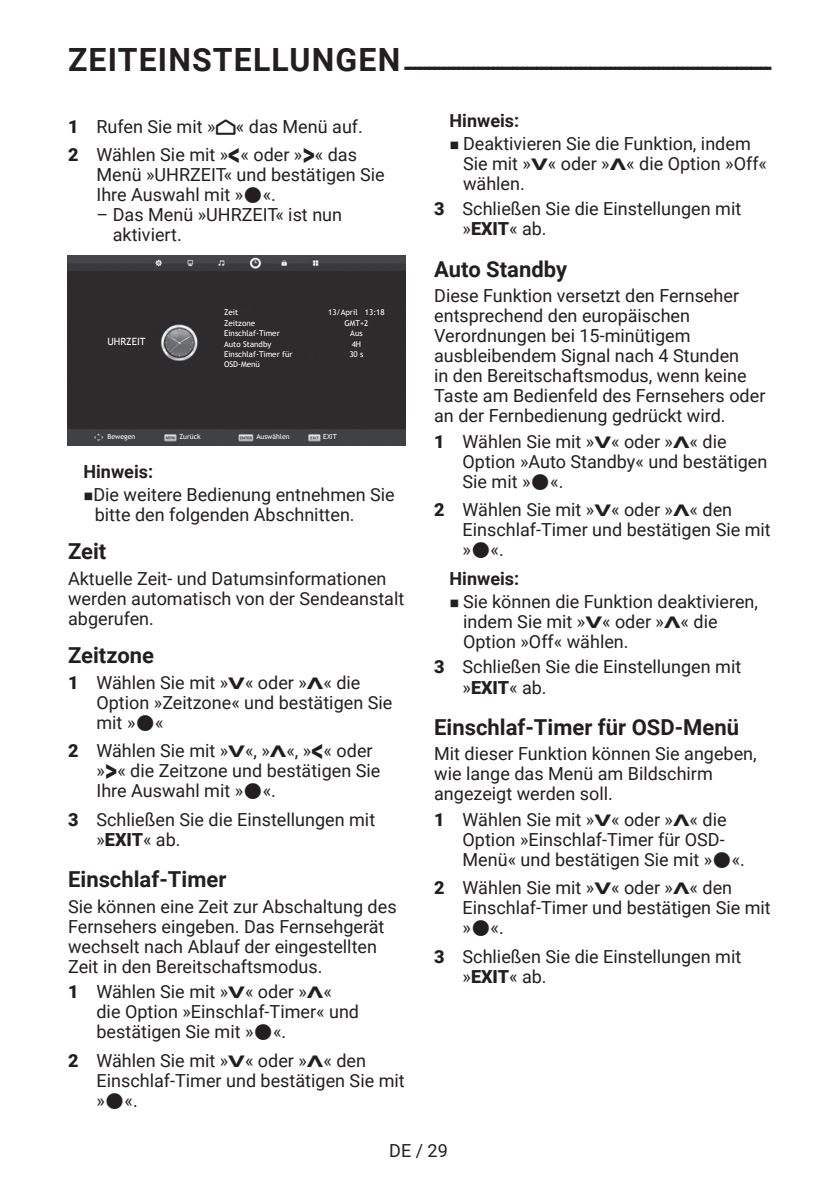
<style>
.page{position:relative;width:840px;height:1191px;background:#fff}
.page>*{position:absolute;margin:0;border:0;box-sizing:border-box;transform-origin:0 0}
.t1{font:700 24px "Futura TOT";color:#231f20}
.t2{font:700 22px "Roboto";color:#231f20}
.t3{font:18px/20px "Roboto";color:#231f20}
.t4{font:700 18px "Roboto";color:#231f20}
.t5{font:10px "Trebuchet MS";color:#fff}
.t6{font:8px/9.6px "Trebuchet MS";color:#fff}
.t7{font:7px "Trebuchet MS";color:#fff}
.t8{font:7px "Grund Son Se";color:#231f20}
.s1{font-family:"Roboto";font-size:32px}
.s2{font-weight:900}
.s3{font-family:"Arcelik TS9 Android";font-size:24px}
.s4{font-weight:700;font-size:32px}
.s5{font-weight:700;font-size:16px}
</style>
<div class="page">
<img style="left:68px;top:256px;width:337px;height:189px">
<h1 class="t1" style="left:68px;top:51px;width:704px"><span class="s1">ZEITEINSTELLUNGEN</span>----------------------------------------------------------------------------</h1>
<p class="t3" style="left:68px;top:111px;width:296px;line-height:28.6px"><span class="s2">1</span> Rufen Sie mit »<span class="s3">p</span>« das Menü auf.<br><span class="s2">2</span> Wählen Sie mit »<span class="s4">&lt;</span>« oder »<span class="s4">&gt;</span>« das</p>
<p class="t3" style="left:96px;top:164px;width:289px">Menü »UHRZEIT« und bestätigen Sie<br>Ihre Auswahl mit » «.</p>
<p class="t3" style="left:113px;top:204px;width:231px;text-indent:-16px">– Das Menü »UHRZEIT« ist nun aktiviert.</p>
<p class="t5" style="left:107px;top:336px;width:40px">UHRZEIT</p>
<p class="t7" style="left:107px;top:432px;width:29px">Bewegen</p>
<p class="t6" style="left:224px;top:308px;width:16px">Zeit</p>
<p class="t6" style="left:328px;top:308px;width:58px">13/April 13:18</p>
<p class="t6" style="left:224px;top:318px;width:33px">Zeitzone</p>
<p class="t6" style="left:344px;top:318px;width:26px">GMT+2</p>
<p class="t6" style="left:224px;top:329px;width:57px">Einschlaf-Timer</p>
<p class="t6" style="left:350px;top:329px;width:14px">Aus</p>
<p class="t6" style="left:224px;top:339px;width:49px">Auto Standby</p>
<p class="t6" style="left:351px;top:339px;width:11px">4H</p>
<p class="t6" style="left:224px;top:349px;width:70px">Einschlaf-Timer für<br>OSD-Menü</p>
<p class="t6" style="left:349px;top:349px;width:16px">30 s</p>
<p class="t7" style="left:179px;top:432px;width:23px">Zurück</p>
<p class="t7" style="left:256px;top:432px;width:35px">Auswählen</p>
<p class="t7" style="left:323px;top:432px;width:15px">EXIT</p>
<p class="t4" style="left:83px;top:459px;width:71px">Hinweis:</p>
<p class="t8" style="left:83px;top:493px;width:11px">7</p>
<p class="t3" style="left:93px;top:484px;width:303px">Die weitere Bedienung entnehmen Sie bitte den folgenden Abschnitten.</p>
<p class="t2" style="left:68px;top:536px;width:40px">Zeit</p>
<p class="t3" style="left:68px;top:568px;width:337px">Aktuelle Zeit- und Datumsinformationen werden automatisch von der Sendeanstalt abgerufen.</p>
<p class="t2" style="left:68px;top:640px;width:87px">Zeitzone</p>
<p class="t3" style="left:96px;top:672px;width:297px;text-indent:-28px"><span class="s2">1</span> Wählen Sie mit »<span class="s5">V</span>« oder »<span class="s5">Λ</span>« die<br>Option »Zeitzone« und bestätigen Sie mit » «</p>
<p class="t3" style="left:96px;top:740px;width:285px;text-indent:-28px"><span class="s2">2</span> Wählen Sie mit »<span class="s5">V</span>«, »<span class="s5">Λ</span>«, »<span class="s4">&lt;</span>« oder »<span class="s4">&gt;</span>« die Zeitzone und bestätigen Sie<br>Ihre Auswahl mit » «.</p>
<p class="t3" style="left:96px;top:809px;width:280px;text-indent:-28px"><span class="s2">3</span> Schließen Sie die Einstellungen mit »<span class="s2">EXIT</span>« ab.</p>
<p class="t2" style="left:68px;top:863px;width:160px">Einschlaf-Timer</p>
<p class="t3" style="left:68px;top:895px;width:330px">Sie können eine Zeit zur Abschaltung des Fernsehers eingeben. Das Fernsehgerät wechselt nach Ablauf der eingestellten Zeit in den Bereitschaftsmodus.</p>
<p class="t3" style="left:96px;top:981px;width:264px;text-indent:-28px"><span class="s2">1</span> Wählen Sie mit »<span class="s5">V</span>« oder »<span class="s5">Λ</span>« die Option »Einschlaf-Timer« und bestätigen Sie mit » «.</p>
<p class="t3" style="left:96px;top:1049px;width:309px;text-indent:-28px"><span class="s2">2</span> Wählen Sie mit »<span class="s5">V</span>« oder »<span class="s5">Λ</span>« den<br>Einschlaf-Timer und bestätigen Sie mit » «.</p>
<p class="t4" style="left:449px;top:108px;width:71px">Hinweis:</p>
<p class="t8" style="left:449px;top:141px;width:11px">7</p>
<p class="t3" style="left:462px;top:133px;width:305px">Deaktivieren Sie die Funktion, indem<br>Sie mit »<span class="s5">V</span>« oder »<span class="s5">Λ</span>« die Option »Off« wählen.</p>
<p class="t3" style="left:462px;top:198px;width:280px;text-indent:-28px"><span class="s2">3</span> Schließen Sie die Einstellungen mit »<span class="s2">EXIT</span>« ab.</p>
<p class="t2" style="left:434px;top:253px;width:134px">Auto Standby</p>
<p class="t3" style="left:434px;top:285px;width:332px">Diese Funktion versetzt den Fernseher entsprechend den europäischen Verordnungen bei 15-minütigem ausbleibendem Signal nach 4 Stunden<br>in den Bereitschaftsmodus, wenn keine Taste am Bedienfeld des Fernsehers oder an der Fernbedienung gedrückt wird.</p>
<p class="t3" style="left:462px;top:431px;width:306px;text-indent:-28px"><span class="s2">1</span> Wählen Sie mit »<span class="s5">V</span>« oder »<span class="s5">Λ</span>« die<br>Option »Auto Standby« und bestätigen<br>Sie mit » «.</p>
<p class="t3" style="left:462px;top:499px;width:309px;text-indent:-28px"><span class="s2">2</span> Wählen Sie mit »<span class="s5">V</span>« oder »<span class="s5">Λ</span>« den<br>Einschlaf-Timer und bestätigen Sie mit » «.</p>
<p class="t4" style="left:449px;top:566px;width:71px">Hinweis:</p>
<p class="t8" style="left:449px;top:599px;width:11px">7</p>
<p class="t3" style="left:463px;top:591px;width:296px">Sie können die Funktion deaktivieren, indem Sie mit »<span class="s5">V</span>« oder »<span class="s5">Λ</span>« die<br>Option »Off« wählen.</p>
<p class="t3" style="left:462px;top:656px;width:280px;text-indent:-28px"><span class="s2">3</span> Schließen Sie die Einstellungen mit »<span class="s2">EXIT</span>« ab.</p>
<p class="t2" style="left:434px;top:711px;width:306px">Einschlaf-Timer für OSD-Menü</p>
<p class="t3" style="left:434px;top:743px;width:324px">Mit dieser Funktion können Sie angeben, wie lange das Menü am Bildschirm angezeigt werden soll.</p>
<p class="t3" style="left:462px;top:809px;width:284px;text-indent:-28px"><span class="s2">1</span> Wählen Sie mit »<span class="s5">V</span>« oder »<span class="s5">Λ</span>« die<br>Option »Einschlaf-Timer für OSD-<br>Menü« und bestätigen Sie mit » «.</p>
<p class="t3" style="left:462px;top:877px;width:309px;text-indent:-28px"><span class="s2">2</span> Wählen Sie mit »<span class="s5">V</span>« oder »<span class="s5">Λ</span>« den<br>Einschlaf-Timer und bestätigen Sie mit » «.</p>
<p class="t3" style="left:462px;top:946px;width:280px;text-indent:-28px"><span class="s2">3</span> Schließen Sie die Einstellungen mit »<span class="s2">EXIT</span>« ab.</p>
<p class="t3" style="left:389px;top:1140px;width:60px">DE / 29</p>
</div>
